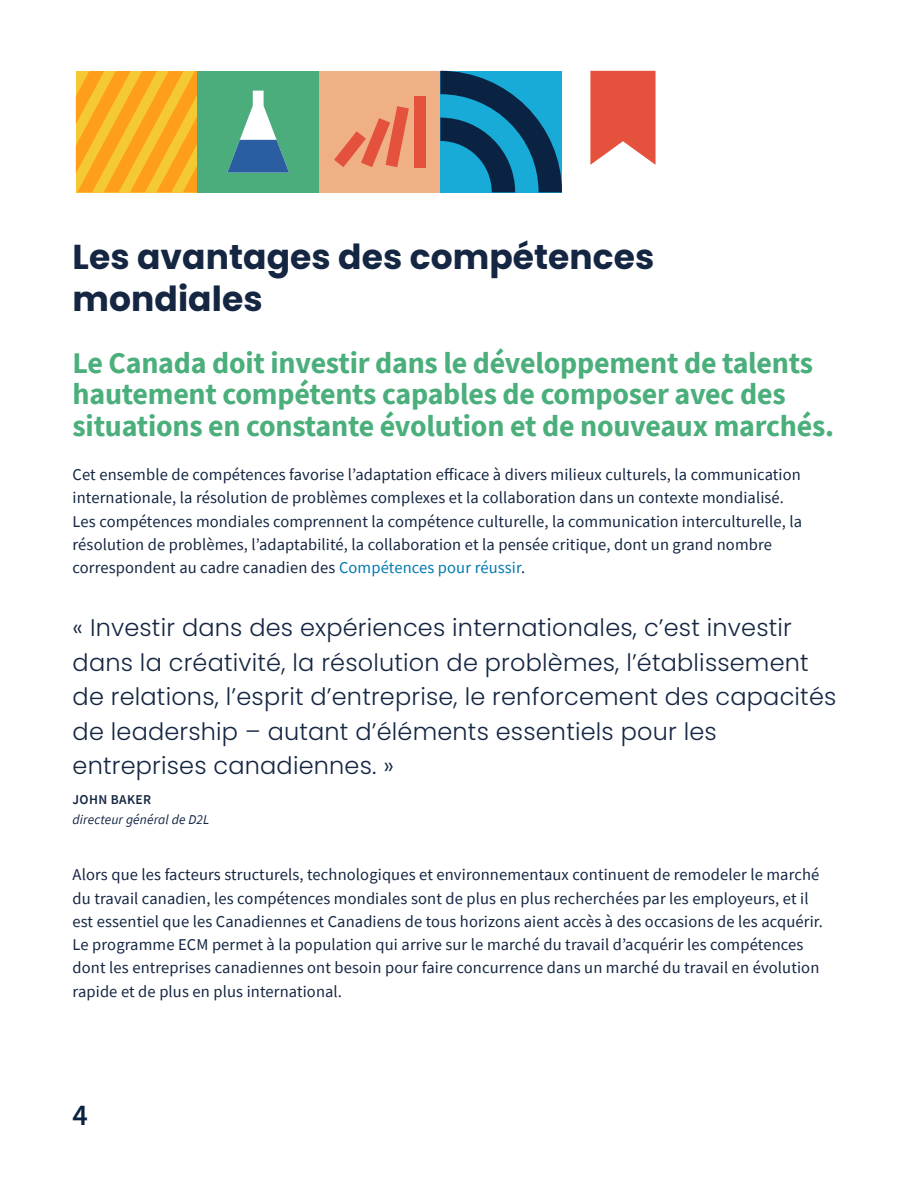
<style>
.page{position:relative;width:918px;height:1188px;background:#fff}
.page>*{position:absolute;margin:0;border:0;box-sizing:border-box;transform-origin:0 0}
.t1{font:700 34.5px/42px "Poppins";color:#142642}
.t2{font:700 30px/31.5px "Source Sans Pro";letter-spacing:-.01em;color:#4baf7c}
.t3{font:600 30px "Source Sans Pro";color:#092242}
.t4{font:300 24px/34.5px "Poppins";letter-spacing:.01em;color:#142642}
.t5{font:16.5px/23.2px "Source Sans Pro";letter-spacing:.01em;color:#142642}
.t6{font:italic 13.5px "Source Sans Pro";letter-spacing:.01em;color:#142642}
.t7{font:600 13.5px "Source Sans Pro";letter-spacing:.03em;color:#142642}
.s1{color:#007aaf}
</style>
<div class="page">
<svg style="left:590px;top:71px;width:66px;height:94px;background:#e76958"></svg>
<div style="left:319px;top:71px;width:122px;height:121px;background:#f0b085"></div>
<div style="left:414px;top:96px;width:12px;height:71px;background:#e4523e"></div>
<svg style="left:334px;top:106px;width:75px;height:61px"></svg>
<svg style="left:76px;top:71px;width:121px;height:121px;background:#fab022"></svg>
<svg style="left:440px;top:71px;width:122px;height:121px;background:#117097"></svg>
<div style="left:197px;top:71px;width:122px;height:121px;background:#4cad7c"></div>
<svg style="left:227px;top:91px;width:62px;height:82px"></svg>
<h1 class="t1" style="left:73px;top:236px;width:583px">Les avantages des compétences mondiales</h1>
<h2 class="t2" style="left:73px;top:347px;width:763px">Le Canada doit investir dans le développement de talents hautement compétents capables de composer avec des situations en constante évolution et de nouveaux marchés.</h2>
<p class="t5" style="left:73px;top:463px;width:731px">Cet ensemble de compétences favorise l’adaptation efficace à divers milieux culturels, la communication internationale, la résolution de problèmes complexes et la collaboration dans un contexte mondialisé.<br>Les compétences mondiales comprennent la compétence culturelle, la communication interculturelle, la résolution de problèmes, l’adaptabilité, la collaboration et la pensée critique, dont un grand nombre correspondent au cadre canadien des <span class="s1">Compétences pour réussir</span>.</p>
<p class="t4" style="left:73px;top:611px;width:765px">« Investir dans des expériences internationales, c’est investir dans la créativité, la résolution de problèmes, l’établissement de relations, l’esprit d’entreprise, le renforcement des capacités de leadership – autant d’éléments essentiels pour les entreprises canadiennes. »</p>
<p class="t7" style="left:73px;top:791px;width:80px">JOHN BAKER</p>
<p class="t6" style="left:73px;top:811px;width:138px">directeur général de D2L</p>
<p class="t5" style="left:73px;top:863px;width:752px">Alors que les facteurs structurels, technologiques et environnementaux continuent de remodeler le marché du travail canadien, les compétences mondiales sont de plus en plus recherchées par les employeurs, et il est essentiel que les Canadiennes et Canadiens de tous horizons aient accès à des occasions de les acquérir.<br>Le programme ECM permet à la population qui arrive sur le marché du travail d’acquérir les compétences dont les entreprises canadiennes ont besoin pour faire concurrence dans un marché du travail en évolution rapide et de plus en plus international.</p>
<h2 class="t3" style="left:73px;top:1096px;width:17px">4</h2>
</div>
